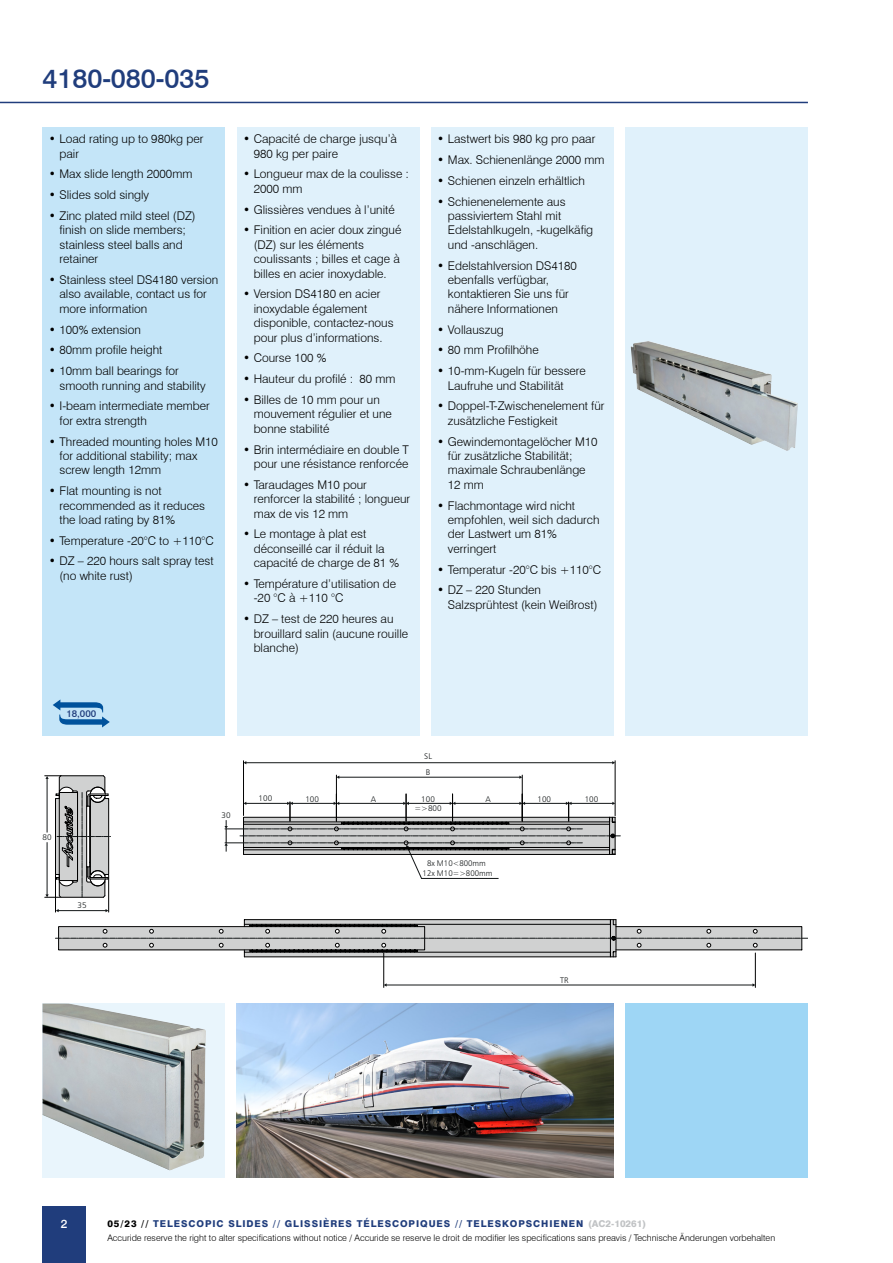
<style>
.page{position:relative;width:893px;height:1263px;background:#fff}
.page>*{position:absolute;margin:0;border:0;box-sizing:border-box;transform-origin:0 0}
.t1{font:500 27px "Swiss 721 BT";letter-spacing:-.005em;color:#203d7c}
.t2{font:300 12px/14.4px "Swiss 721 BT";color:#000}
.t3{font:500 12px "Swiss 721 BT";color:#fff}
.t4{font:500 9.75px "Swiss 721 BT";color:#203d7c}
.t5{font:800 9.45px "Swiss 721 BT";letter-spacing:.1em;color:#203d7c}
.t6{font:300 9px "Swiss 721 BT";color:#000}
.t7{font:8.1px/9.4px "Humanist 777 BT Light B";color:#121617;text-align:center}
.s1{color:#000}
.s2{color:#c1c3c5}
</style>
<div class="page">
<div style="left:43px;top:1206px;width:43px;height:57px;background:#203d7c"></div>
<hr style="left:0;top:102px;width:808px;height:1px;background:#203d7c">
<div style="left:43px;top:128px;width:182px;height:608px;background:#c4e5f8"></div>
<div style="left:237px;top:128px;width:183px;height:608px;background:#e0f1fb"></div>
<div style="left:431px;top:128px;width:183px;height:608px;background:#e0f1fb"></div>
<div style="left:43px;top:1003px;width:182px;height:175px;background:#e9f5fc"></div>
<img style="left:43px;top:1003px;width:163px;height:167px">
<div style="left:625px;top:1003px;width:183px;height:175px;background:#9ed6f5"></div>
<svg style="left:53px;top:699px;width:57px;height:28px"></svg>
<div style="left:625px;top:128px;width:183px;height:608px;background:#e0f1fb"></div>
<img style="left:631px;top:341px;width:167px;height:110px">
<hr style="left:58px;top:910px;width:48px;height:1px;background:#121617">
<hr style="left:246px;top:762px;width:367px;height:1px;background:#121617">
<hr style="left:339px;top:777px;width:181px;height:1px;background:#121617">
<hr style="left:336px;top:775px;width:1px;height:46px;background:#000">
<hr style="left:522px;top:775px;width:1px;height:46px;background:#000">
<hr style="left:615px;top:761px;width:1px;height:55px;background:#000">
<hr style="left:243px;top:761px;width:1px;height:54px;background:#000">
<hr style="left:55px;top:875px;width:1px;height:37px;background:#000">
<hr style="left:108px;top:875px;width:1px;height:37px;background:#000">
<svg style="left:224px;top:794px;width:396px;height:85px"></svg>
<svg style="left:45px;top:775px;width:66px;height:123px"></svg>
<img style="left:237px;top:1003px;width:377px;height:175px">
<hr style="left:386px;top:985px;width:367px;height:1px;background:#121617">
<svg style="left:384px;top:983px;width:3px;height:4px"></svg>
<svg style="left:752px;top:983px;width:3px;height:4px"></svg>
<hr style="left:383px;top:953px;width:1px;height:34px;background:#000">
<hr style="left:755px;top:953px;width:1px;height:34px;background:#000">
<svg style="left:55px;top:919px;width:753px;height:41px"></svg>
<h1 class="t1" style="left:43px;top:62px;width:168px">4180-080-035</h1>
<p class="t2" style="left:60px;top:132px;width:145px;text-indent:-11px">• Load rating up to 980kg per pair</p>
<p class="t2" style="left:49px;top:167px;width:145px">• Max slide length 2000mm</p>
<p class="t2" style="left:49px;top:188px;width:102px">• Slides sold singly</p>
<p class="t2" style="left:60px;top:208px;width:138px;text-indent:-11px">• Zinc plated mild steel (DZ) finish on slide members; stainless steel balls and retainer</p>
<p class="t2" style="left:60px;top:272px;width:160px;text-indent:-11px">• Stainless steel DS4180 version also available, contact us for more information</p>
<p class="t2" style="left:49px;top:322px;width:94px">• 100% extension</p>
<p class="t2" style="left:49px;top:343px;width:115px">• 80mm profile height</p>
<p class="t2" style="left:60px;top:364px;width:148px;text-indent:-11px">• 10mm ball bearings for smooth running and stability</p>
<p class="t2" style="left:60px;top:399px;width:152px;text-indent:-11px">• I-beam intermediate member for extra strength</p>
<p class="t2" style="left:60px;top:434px;width:160px;text-indent:-11px">• Threaded mounting holes M10 for additional stability; max screw length 12mm</p>
<p class="t2" style="left:60px;top:484px;width:147px;text-indent:-11px">• Flat mounting is not recommended as it reduces the load rating by 81%</p>
<p class="t2" style="left:49px;top:533px;width:166px">• Temperature -20°C to +110°C</p>
<p class="t2" style="left:60px;top:554px;width:156px;text-indent:-11px">• DZ – 220 hours salt spray test (no white rust)</p>
<p class="t2" style="left:254px;top:132px;width:145px;text-indent:-11px">• Capacité de charge jusqu’à<br>980 kg per paire</p>
<p class="t2" style="left:254px;top:167px;width:157px;text-indent:-11px">• Longueur max de la coulisse :<br>2000 mm</p>
<p class="t2" style="left:243px;top:202px;width:153px">• Glissières vendues à l’unité</p>
<p class="t2" style="left:254px;top:223px;width:149px;text-indent:-11px">• Finition en acier doux zingué (DZ) sur les éléments coulissants ; billes et cage à billes en acier inoxydable.</p>
<p class="t2" style="left:254px;top:287px;width:141px;text-indent:-11px">• Version DS4180 en acier inoxydable également disponible, contactez-nous pour plus d’informations.</p>
<p class="t2" style="left:243px;top:351px;width:85px">• Course 100 %</p>
<p class="t2" style="left:243px;top:372px;width:154px">• Hauteur du profilé : 80 mm</p>
<p class="t2" style="left:254px;top:392px;width:140px;text-indent:-11px">• Billes de 10 mm pour un mouvement régulier et une bonne stabilité</p>
<p class="t2" style="left:243px;top:442px;width:167px;text-align:right">• Brin intermédiaire en double T pour une résistance renforcée</p>
<p class="t2" style="left:254px;top:477px;width:158px;text-indent:-11px">• Taraudages M10 pour renforcer la stabilité ; longueur max de vis 12 mm</p>
<p class="t2" style="left:254px;top:527px;width:147px;text-indent:-11px">• Le montage à plat est déconseillé car il réduit la capacité de charge de 81 %</p>
<p class="t2" style="left:254px;top:576px;width:144px;text-indent:-11px">• Température d’utilisation de -20 °C à +110 °C</p>
<p class="t2" style="left:254px;top:611px;width:156px;text-indent:-11px">• DZ – test de 220 heures au brouillard salin (aucune rouille blanche)</p>
<p class="t2" style="left:437px;top:132px;width:160px">• Lastwert bis 980 kg pro paar</p>
<p class="t2" style="left:437px;top:153px;width:169px">• Max. Schienenlänge 2000 mm</p>
<p class="t2" style="left:437px;top:173px;width:149px">• Schienen einzeln erhältlich</p>
<p class="t2" style="left:448px;top:194px;width:147px;text-indent:-11px">• Schienenelemente aus passiviertem Stahl mit<br>Edelstahlkugeln, -kugelkäfig und -anschlägen.</p>
<p class="t2" style="left:448px;top:258px;width:131px;text-indent:-11px">• Edelstahlversion DS4180 ebenfalls verfügbar, kontaktieren Sie uns für nähere Informationen</p>
<p class="t2" style="left:437px;top:322px;width:68px">• Vollauszug</p>
<p class="t2" style="left:437px;top:343px;width:103px">• 80 mm Profilhöhe</p>
<p class="t2" style="left:448px;top:364px;width:140px;text-indent:-11px">• 10-mm-Kugeln für bessere<br>Laufruhe und Stabilität</p>
<p class="t2" style="left:448px;top:399px;width:158px;text-indent:-11px">• Doppel-T-Zwischenelement für zusätzliche Festigkeit</p>
<p class="t2" style="left:448px;top:434px;width:151px;text-indent:-11px">• Gewindemontagelöcher M10 für zusätzliche Stabilität; maximale Schraubenlänge<br>12 mm</p>
<p class="t2" style="left:448px;top:498px;width:153px;text-indent:-11px">• Flachmontage wird nicht empfohlen, weil sich dadurch der Lastwert um 81% verringert</p>
<p class="t2" style="left:437px;top:562px;width:165px">• Temperatur -20°C bis +110°C</p>
<p class="t2" style="left:448px;top:583px;width:151px;text-indent:-11px">• DZ – 220 Stunden<br>Salzsprühtest (kein Weißrost)</p>
<p class="t4" style="left:66px;top:708px;width:31px">18,000</p>
<p class="t7" style="left:43px;top:833px;width:11px">80</p>
<p class="t7" style="left:78px;top:900px;width:11px">35</p>
<p class="t7" style="left:222px;top:810px;width:11px">30</p>
<p class="t7" style="left:424px;top:752px;width:9px">SL</p>
<p class="t7" style="left:426px;top:767px;width:6px">B</p>
<p class="t7" style="left:259px;top:793px;width:15px">100</p>
<p class="t7" style="left:305px;top:794px;width:15px">100</p>
<p class="t7" style="left:371px;top:794px;width:7px">A</p>
<p class="t7" style="left:414px;top:794px;width:29px">100 =&gt;800</p>
<p class="t7" style="left:486px;top:794px;width:7px">A</p>
<p class="t7" style="left:537px;top:794px;width:15px">100</p>
<p class="t7" style="left:585px;top:794px;width:15px">100</p>
<p class="t7" style="left:423px;top:858px;width:71px">8x M10&lt;800mm<br>12x M10=&gt;800mm</p>
<p class="t7" style="left:560px;top:975px;width:10px">TR</p>
<p class="t3" style="left:61px;top:1217px;width:8px">2</p>
<p class="t5" style="left:107px;top:1218px;width:540px"><span class="s1">05/23 //</span> TELESCOPIC SLIDES // GLISSIÈRES TÉLESCOPIQUES // TELESKOPSCHIENEN <span class="s2">(AC2-10261)</span></p>
<p class="t6" style="left:107px;top:1232px;width:669px">Accuride reserve the right to alter specifications without notice / Accuride se reserve le droit de modifier les specifications sans preavis / Technische Änderungen vorbehalten</p>
</div>
